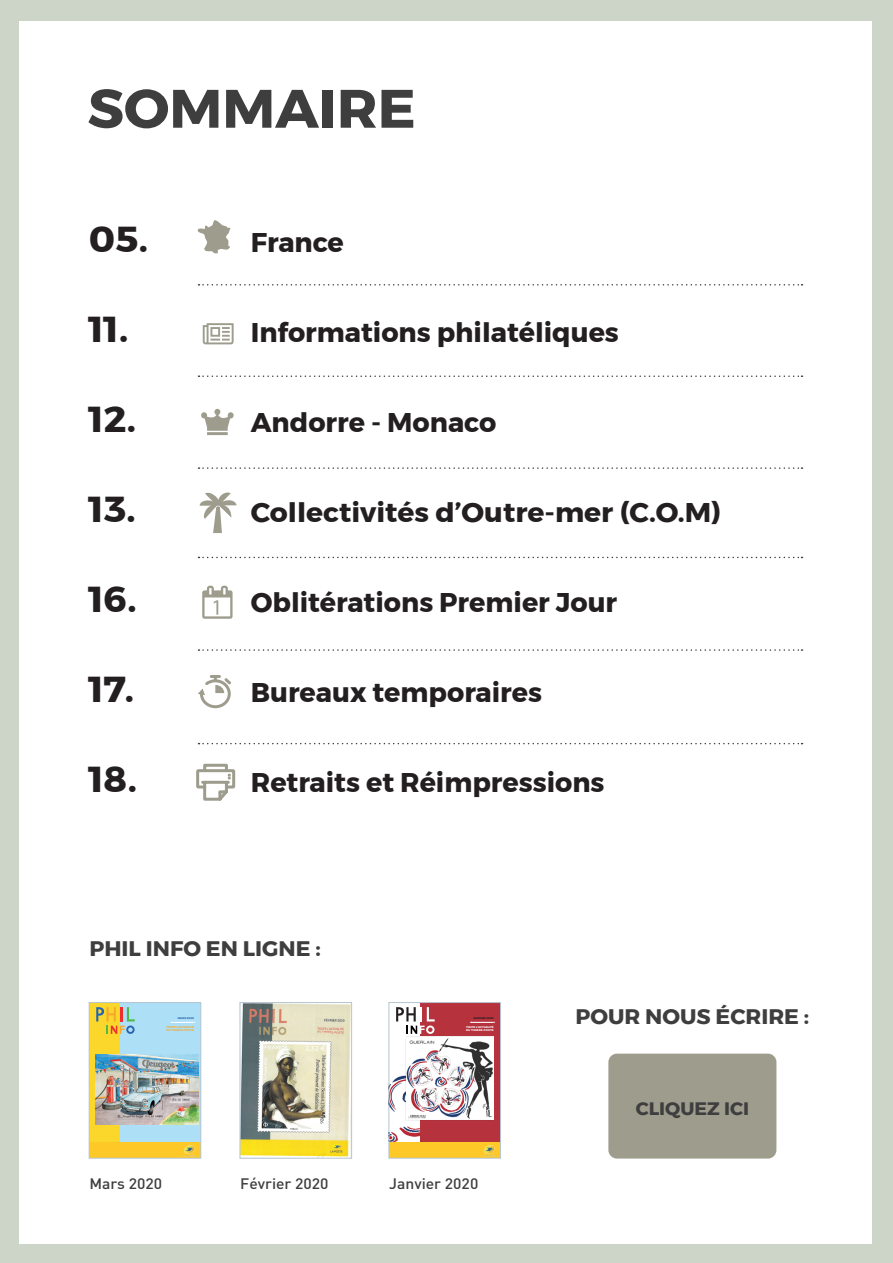
<style>
.page{position:relative;width:893px;height:1263px;background:#cdd4c8}
.page>*{position:absolute;margin:0;border:0;box-sizing:border-box;transform-origin:0 0}
.t1{font:700 54px "Montserrat";color:#3e3e3f;scale:1.04 1}
.t2{font:700 36px "Montserrat";color:#231f20;scale:1.04 1}
.t3{font:700 27px "Montserrat";color:#231f20}
.t4{font:700 27px "Montserrat";color:#231f20;scale:1.04 1}
.t5{font:700 21px "Montserrat";color:#3e3e3f;scale:1.04 1}
.t6{font:700 18px "Montserrat";color:#3e3e3f;scale:1.04 1}
.t7{font:500 15px "DIN";color:#3e3e3f;scale:1.04 1}
.t8{font:700 2.7px/3px "Montserrat";letter-spacing:-.01em;color:#fff;scale:1.04 1}
.t9{font:700 2.7px/3px "Montserrat";letter-spacing:-.01em;color:#faa92c;scale:1.04 1}
.t10{font:700 2.7px "Montserrat";color:#231f20;scale:1.04 1}
.t11{font:700 2.7px "Montserrat";color:#2865b0;scale:1.04 1}
</style>
<div class="page">
<div style="left:20px;top:21px;width:851px;height:1222px;background:#fff"></div>
<div style="left:608px;top:1053px;width:168px;height:105px;background:#9e9d8d;border-radius:9px"></div>
<svg style="left:198px;top:284px;width:604px;height:2px"></svg>
<svg style="left:198px;top:649px;width:604px;height:2px"></svg>
<svg style="left:198px;top:375px;width:604px;height:2px"></svg>
<svg style="left:198px;top:743px;width:604px;height:1px"></svg>
<svg style="left:198px;top:557px;width:604px;height:1px"></svg>
<svg style="left:198px;top:467px;width:604px;height:2px"></svg>
<svg style="left:198px;top:220px;width:33px;height:33px"></svg>
<svg style="left:203px;top:323px;width:31px;height:21px"></svg>
<svg style="left:200px;top:492px;width:37px;height:41px"></svg>
<svg style="left:202px;top:586px;width:31px;height:33px"></svg>
<svg style="left:198px;top:675px;width:33px;height:34px"></svg>
<svg style="left:196px;top:763px;width:40px;height:38px"></svg>
<svg style="left:201px;top:409px;width:33px;height:26px"></svg>
<div style="left:420px;top:1002px;width:80px;height:156px;background:#b6333e"></div>
<img style="left:390px;top:1075px;width:30px;height:68px">
<svg style="left:396px;top:1007px;width:39px;height:27px"></svg>
<svg style="left:471px;top:1022px;width:24px;height:1px"></svg>
<div style="left:389px;top:1143px;width:111px;height:15px;background:#fec927"></div>
<svg style="left:483px;top:1145px;width:12px;height:11px"></svg>
<div style="left:404px;top:1036px;width:90px;height:85px;background:#231f20;opacity:.14"></div>
<img style="left:406px;top:1037px;width:87px;height:82px">
<div style="left:388px;top:1002px;width:113px;height:156px;border:1px solid #b6c5d1"></div>
<img style="left:242px;top:1004px;width:108px;height:152px">
<img style="left:325px;top:1018px;width:19px;height:3px">
<img style="left:315px;top:1056px;width:10px;height:53px">
<svg style="left:320px;top:1103px;width:4px;height:8px"></svg>
<svg style="left:331px;top:1145px;width:11px;height:7px"></svg>
<svg style="left:290px;top:1128px;width:7px;height:2px"></svg>
<svg style="left:320px;top:1117px;width:4px;height:6px"></svg>
<img style="left:317px;top:1027px;width:27px;height:6px">
<svg style="left:272px;top:1010px;width:1px;height:12px"></svg>
<div style="left:240px;top:1002px;width:112px;height:156px;border:1px solid #b6c5d1"></div>
<div style="left:120px;top:1002px;width:81px;height:156px;background:#addff7"></div>
<div style="left:89px;top:1002px;width:31px;height:156px;background:#fad72a"></div>
<svg style="left:96px;top:1007px;width:39px;height:27px"></svg>
<svg style="left:171px;top:1022px;width:24px;height:1px"></svg>
<div style="left:89px;top:1143px;width:112px;height:15px;background:#fec927"></div>
<svg style="left:183px;top:1145px;width:12px;height:11px"></svg>
<img style="left:96px;top:1055px;width:102px;height:70px">
<div style="left:89px;top:1002px;width:112px;height:156px;border:1px solid #b6c5d1"></div>
<p class="t1" style="left:88px;top:65px;width:317px">SOMMAIRE</p>
<p class="t2" style="left:89px;top:210px;width:58px">05.</p>
<p class="t3" style="left:251px;top:221px;width:95px">France</p>
<p class="t2" style="left:89px;top:300px;width:40px">11.</p>
<p class="t3" style="left:251px;top:311px;width:370px">Informations philatéliques</p>
<p class="t2" style="left:89px;top:390px;width:47px">12.</p>
<p class="t3" style="left:251px;top:401px;width:247px">Andorre - Monaco</p>
<p class="t2" style="left:89px;top:480px;width:47px">13.</p>
<p class="t4" style="left:251px;top:491px;width:454px">Collectivités d’Outre-mer (C.O.M)</p>
<p class="t2" style="left:89px;top:570px;width:48px">16.</p>
<p class="t3" style="left:251px;top:581px;width:368px">Oblitérations Premier Jour</p>
<p class="t2" style="left:89px;top:660px;width:45px">17.</p>
<p class="t3" style="left:251px;top:671px;width:293px">Bureaux temporaires</p>
<p class="t2" style="left:89px;top:750px;width:48px">18.</p>
<p class="t3" style="left:251px;top:761px;width:355px">Retraits et Réimpressions</p>
<p class="t5" style="left:90px;top:932px;width:224px">PHIL INFO EN LIGNE :</p>
<p class="t11" style="left:178px;top:1015px;width:17px">MARS 2020</p>
<p class="t9" style="left:166px;top:1025px;width:28px">TOUTE L’ACTUALITÉ<br>DU TIMBRE-POSTE</p>
<p class="t10" style="left:473px;top:1015px;width:21px">JANVIER 2020</p>
<p class="t8" style="left:466px;top:1025px;width:28px">TOUTE L’ACTUALITÉ<br>DU TIMBRE-POSTE</p>
<p class="t7" style="left:89px;top:1174px;width:71px">Mars 2020</p>
<p class="t7" style="left:240px;top:1174px;width:86px">Février 2020</p>
<p class="t7" style="left:389px;top:1174px;width:87px">Janvier 2020</p>
<p class="t5" style="left:575px;top:1000px;width:226px">POUR NOUS ÉCRIRE :</p>
<p class="t6" style="left:636px;top:1094px;width:111px">CLIQUEZ ICI</p>
</div>
